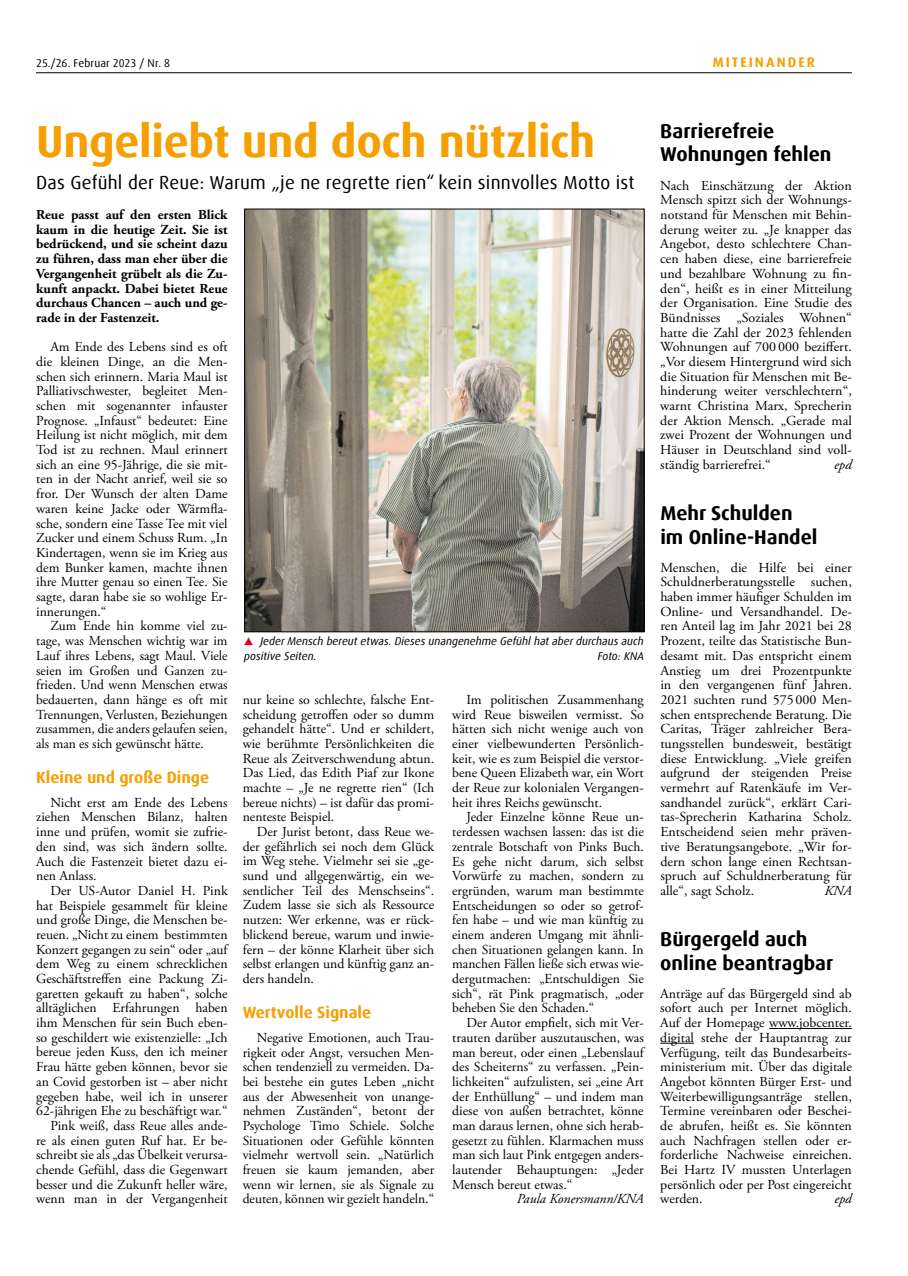
<style>
.page{position:relative;width:908px;height:1276px;background:#fff}
.page>*{position:absolute;margin:0;border:0;box-sizing:border-box;transform-origin:0 0}
.t1{font:700 45px "Dax Offc Pro";letter-spacing:-.01em;color:#f5a000}
.t2{font:700 20px/23.8px "Dax Offc Pro";color:#000}
.t3{font:18.75px "Dax Offc Pro";letter-spacing:.01em;color:#000}
.t4{font:700 16.25px "Dax Offc Pro";color:#f5a000}
.t5{font:13.75px/14.6px "Adobe Garamond Pro";color:#000;text-align:justify}
.t6{font:700 13.75px/14.6px "Adobe Garamond Pro";color:#000;text-align:justify}
.t7{font:italic 13.75px "Adobe Garamond Pro";color:#000}
.t8{font:700 13.75px "Dax Offc Pro";letter-spacing:.15em;color:#f5a000}
.t9{font:italic 11.25px/14.8px "Dax Offc Pro";color:#000}
.t10{font:11.25px "Dax Offc Pro";letter-spacing:.005em;color:#000}
</style>
<div class="page">
<hr style="left:36px;top:73px;width:815px;height:1px;background:#000">
<img style="left:246px;top:211px;width:396px;height:419px">
<svg style="left:244px;top:637px;width:9px;height:8px"></svg>
<hr style="left:769px;top:1028px;width:82px;height:1px;background:#000">
<hr style="left:660px;top:1043px;width:33px;height:1px;background:#000">
<p class="t10" style="left:36px;top:56px;width:135px">25./26. Februar 2023 / Nr. 8</p>
<p class="t8" style="left:712px;top:54px;width:104px">MITEINANDER</p>
<h1 class="t1" style="left:36px;top:112px;width:560px">Ungeliebt und doch nützlich</h1>
<h3 class="t3" style="left:36px;top:171px;width:599px">Das Gefühl der Reue: Warum „je ne regrette rien“ kein sinnvolles Motto ist</h3>
<p class="t6" style="left:36px;top:208px;width:193px">Reue passt auf den ersten Blick kaum in die heutige Zeit. Sie ist bedrückend, und sie scheint dazu zu führen, dass man eher über die Vergangenheit grübelt als die Zu&shy;kunft anpackt. Dabei bietet Reue durchaus Chancen – auch und ge&shy;rade in der Fastenzeit.</p>
<p class="t5" style="left:36px;top:340px;width:193px;text-indent:14px">Am Ende des Lebens sind es oft die kleinen Dinge, an die Men&shy;schen sich erinnern. Maria Maul ist Palliativschwester, begleitet Men&shy;schen mit sogenannter infauster Prognose. „Infaust“ bedeutet: Eine Heilung ist nicht möglich, mit dem Tod ist zu rechnen. Maul erinnert sich an eine 95-Jährige, die sie mit&shy;ten in der Nacht anrief, weil sie so fror. Der Wunsch der alten Dame waren keine Jacke oder Wärmfla&shy;sche, sondern eine Tasse Tee mit viel Zucker und einem Schuss Rum. „In Kindertagen, wenn sie im Krieg aus dem Bunker kamen, machte ihnen ihre Mutter genau so einen Tee. Sie sagte, daran habe sie so wohlige Er&shy;innerungen.“</p>
<p class="t5" style="left:36px;top:619px;width:193px;text-indent:14px">Zum Ende hin komme viel zu&shy;tage, was Menschen wichtig war im Lauf ihres Lebens, sagt Maul. Viele seien im Großen und Ganzen zu&shy;frieden. Und wenn Menschen etwas bedauerten, dann hänge es oft mit Trennungen, Verlusten, Beziehungen zusammen, die anders gelaufen seien, als man es sich gewünscht hätte.</p>
<p class="t4" style="left:36px;top:766px;width:174px">Kleine und große Dinge</p>
<p class="t5" style="left:36px;top:795px;width:193px;text-indent:14px">Nicht erst am Ende des Lebens ziehen Menschen Bilanz, halten inne und prüfen, womit sie zufrie&shy;den sind, was sich ändern sollte.<br>Auch die Fastenzeit bietet dazu ei&shy;nen Anlass.</p>
<p class="t5" style="left:36px;top:883px;width:193px;text-align:right">Der US-Autor Daniel H. Pink hat Beispiele gesammelt für kleine und große Dinge, die Menschen be&shy;reuen. „Nicht zu einem bestimmten Konzert gegangen zu sein“ oder „auf dem Weg zu einem schrecklichen Geschäftstreffen eine Packung Zi&shy;garetten gekauft zu haben“, solche alltäglichen Erfahrungen haben ihm Menschen für sein Buch eben&shy;so geschildert wie existenzielle: „Ich bereue jeden Kuss, den ich meiner Frau hätte geben können, bevor sie an Covid gestorben ist – aber nicht gegeben habe, weil ich in unserer 62-jährigen Ehe zu beschäftigt war.“ Pink weiß, dass Reue alles ande-<br>re als einen guten Ruf hat. Er be&shy;schreibt sie als „das Übelkeit verursa&shy;chende Gefühl, dass die Gegenwart besser und die Zukunft heller wäre, wenn man in der Vergangenheit</p>
<p class="t9" style="left:244px;top:634px;width:401px;text-indent:16px">Jeder Mensch bereut etwas. Dieses unangenehme Gefühl hat aber durchaus auch positive Seiten.</p>
<p class="t9" style="left:597px;top:648px;width:48px">Foto: KNA</p>
<p class="t5" style="left:242px;top:692px;width:193px">nur keine so schlechte, falsche Ent&shy;scheidung getroffen oder so dumm gehandelt hätte“. Und er schildert, wie berühmte Persönlichkeiten die Reue als Zeitverschwendung abtun.<br>Das Lied, das Edith Piaf zur Ikone machte – „Je ne regrette rien“ (Ich bereue nichts) – ist dafür das promi&shy;nenteste Beispiel.</p>
<p class="t5" style="left:242px;top:825px;width:193px;text-indent:14px">Der Jurist betont, dass Reue we&shy;der gefährlich sei noch dem Glück im Weg stehe. Vielmehr sei sie „ge&shy;sund und allgegenwärtig, ein we&shy;sentlicher Teil des Menschseins“.<br>Zudem lasse sie sich als Ressource nutzen: Wer erkenne, was er rück&shy;blickend bereue, warum und inwie&shy;fern – der könne Klarheit über sich selbst erlangen und künftig ganz an&shy;ders handeln.</p>
<p class="t4" style="left:242px;top:1001px;width:130px">Wertvolle Signale</p>
<p class="t5" style="left:242px;top:1030px;width:193px;text-indent:14px">Negative Emotionen, auch Trau&shy;rigkeit oder Angst, versuchen Men&shy;schen tendenziell zu vermeiden. Da&shy;bei bestehe ein gutes Leben „nicht aus der Abwesenheit von unange&shy;nehmen Zuständen“, betont der Psychologe Timo Schiele. Solche Situationen oder Gefühle könnten vielmehr wertvoll sein. „Natürlich freuen sie kaum jemanden, aber wenn wir lernen, sie als Signale zu deuten, können wir gezielt handeln.“</p>
<p class="t5" style="left:452px;top:692px;width:193px;text-indent:14px">Im politischen Zusammenhang wird Reue bisweilen vermisst. So hätten sich nicht wenige auch von einer vielbewunderten Persönlich&shy;keit, wie es zum Beispiel die verstor&shy;bene Queen Elizabeth war, ein Wort der Reue zur kolonialen Vergangen&shy;heit ihres Reichs gewünscht.</p>
<p class="t5" style="left:452px;top:810px;width:193px;text-indent:14px">Jeder Einzelne könne Reue un&shy;terdessen wachsen lassen: das ist die zentrale Botschaft von Pinks Buch.<br>Es gehe nicht darum, sich selbst Vorwürfe zu machen, sondern zu ergründen, warum man bestimmte Entscheidungen so oder so getrof&shy;fen habe – und wie man künftig zu einem anderen Umgang mit ähnli&shy;chen Situationen gelangen kann. In manchen Fällen ließe sich etwas wie&shy;dergutmachen: „Entschuldigen Sie sich“, rät Pink pragmatisch, „oder beheben Sie den Schaden.“</p>
<p class="t5" style="left:452px;top:1016px;width:193px;text-indent:14px">Der Autor empfielt, sich mit Ver&shy;trauten darüber auszutauschen, was man bereut, oder einen „Lebenslauf des Scheiterns“ zu verfassen. „Pein&shy;lichkeiten“ aufzulisten, sei „eine Art der Enthüllung“ – und indem man diese von außen betrachtet, könne man daraus lernen, ohne sich herab&shy;gesetzt zu fühlen. Klarmachen muss man sich laut Pink entgegen anders&shy;lautender Behauptungen: „Jeder Mensch bereut etwas.“</p>
<p class="t7" style="left:516px;top:1190px;width:128px">Paula Konersmann/KNA</p>
<h2 class="t2" style="left:660px;top:119px;width:173px">Barrierefreie<br>Wohnungen fehlen</h2>
<p class="t5" style="left:660px;top:178px;width:193px">Nach Einschätzung der Aktion Mensch spitzt sich der Wohnungs&shy;notstand für Menschen mit Behin&shy;derung weiter zu. „Je knapper das Angebot, desto schlechtere Chan&shy;cen haben diese, eine barrierefreie und bezahlbare Wohnung zu fin&shy;den“, heißt es in einer Mitteilung der Organisation. Eine Studie des Bündnisses „Soziales Wohnen“ hatte die Zahl der 2023 fehlenden Wohnungen auf 700000 beziffert. „Vor diesem Hintergrund wird sich die Situation für Menschen mit Be&shy;hinderung weiter verschlechtern“, warnt Christina Marx, Sprecherin der Aktion Mensch. „Gerade mal zwei Prozent der Wohnungen und Häuser in Deutschland sind voll&shy;ständig barrierefrei.“</p>
<p class="t7" style="left:833px;top:456px;width:19px">epd</p>
<h2 class="t2" style="left:660px;top:501px;width:159px">Mehr Schulden im Online-Handel</h2>
<p class="t5" style="left:660px;top:560px;width:193px">Menschen, die Hilfe bei einer Schuldnerberatungsstelle suchen, haben immer häufiger Schulden im Online- und Versandhandel. De&shy;ren Anteil lag im Jahr 2021 bei 28<br>Prozent, teilte das Statistische Bun&shy;desamt mit. Das entspricht einem Anstieg um drei Prozentpunkte in den vergangenen fünf Jahren.<br>2021 suchten rund 575 000 Men&shy;schen entsprechende Beratung. Die Caritas, Träger zahlreicher Bera&shy;tungsstellen bundesweit, bestätigt diese Entwicklung. „Viele greifen aufgrund der steigenden Preise vermehrt auf Ratenkäufe im Ver&shy;sandhandel zurück“, erklärt Cari&shy;tas-Sprecherin Katharina Scholz.<br>Entscheidend seien mehr präven&shy;tive Beratungsangebote. „Wir for&shy;dern schon lange einen Rechtsan&shy;spruch auf Schuldnerberatung für alle“, sagt Scholz.</p>
<p class="t7" style="left:824px;top:882px;width:29px">KNA</p>
<h2 class="t2" style="left:660px;top:927px;width:174px">Bürgergeld auch online beantragbar</h2>
<p class="t5" style="left:660px;top:986px;width:193px">Anträge auf das Bürgergeld sind ab sofort auch per Internet möglich.<br>Auf der Homepage www.jobcenter. digital stehe der Hauptantrag zur Verfügung, teilt das Bundesarbeits&shy;ministerium mit. Über das digitale Angebot könnten Bürger Erst- und Weiterbewilligungsanträge stellen, Termine vereinbaren oder Beschei&shy;de abrufen, heißt es. Sie könnten auch Nachfragen stellen oder er&shy;forderliche Nachweise einreichen.<br>Bei Hartz IV mussten Unterlagen persönlich oder per Post eingereicht werden.</p>
<p class="t7" style="left:834px;top:1190px;width:19px">epd</p>
</div>
